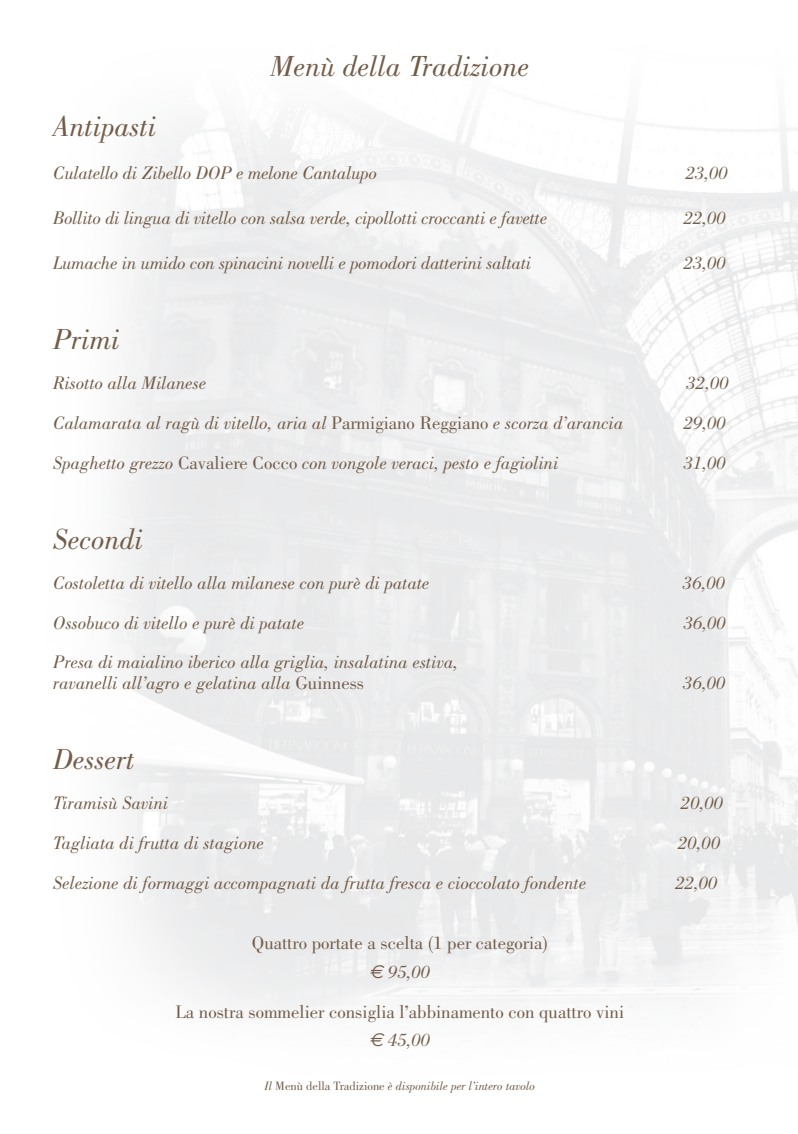
<style>
.page{position:relative;width:798px;height:1134px;background:#fff}
.page>*{position:absolute;margin:0;border:0;box-sizing:border-box;transform-origin:0 0}
.t1{font:italic 30px "Bodoni";color:#735d49}
.t2{font:italic 18.75px "Bodoni";color:#735d49}
.t3{font:18.75px "Bodoni";color:#735d49}
.t4{font:italic 12.5px "Bodoni";color:#735d49}
.s1{font-style:normal}
.s2{font-family:"Euro Sans"}
</style>
<div class="page">
<p class="t1" style="left:270px;top:50px;width:260px">Menù della Tradizione</p>
<p class="t1" style="left:53px;top:110px;width:105px">Antipasti</p>
<p class="t2" style="left:53px;top:162px;width:325px">Culatello di Zibello DOP e melone Cantalupo</p>
<p class="t2" style="left:685px;top:162px;width:44px">23,00</p>
<p class="t2" style="left:53px;top:207px;width:495px">Bollito di lingua di vitello con salsa verde, cipollotti croccanti e favette</p>
<p class="t2" style="left:683px;top:207px;width:44px">22,00</p>
<p class="t2" style="left:53px;top:252px;width:479px">Lumache in umido con spinacini novelli e pomodori datterini saltati</p>
<p class="t2" style="left:683px;top:252px;width:44px">23,00</p>
<p class="t1" style="left:53px;top:322px;width:68px">Primi</p>
<p class="t2" style="left:53px;top:372px;width:155px">Risotto alla Milanese</p>
<p class="t2" style="left:686px;top:372px;width:44px">32,00</p>
<p class="t2" style="left:53px;top:412px;width:571px">Calamarata al ragù di vitello, aria al <span class="s1">Parmigiano Reggiano</span> e scorza d’arancia</p>
<p class="t2" style="left:683px;top:412px;width:44px">29,00</p>
<p class="t2" style="left:53px;top:452px;width:506px">Spaghetto grezzo <span class="s1">Cavaliere Cocco</span> con vongole veraci, pesto e fagiolini</p>
<p class="t2" style="left:683px;top:452px;width:44px">31,00</p>
<p class="t1" style="left:53px;top:522px;width:92px">Secondi</p>
<p class="t2" style="left:53px;top:572px;width:378px">Costoletta di vitello alla milanese con purè di patate</p>
<p class="t2" style="left:682px;top:572px;width:44px">36,00</p>
<p class="t2" style="left:53px;top:612px;width:253px">Ossobuco di vitello e purè di patate</p>
<p class="t2" style="left:683px;top:612px;width:44px">36,00</p>
<p class="t2" style="left:53px;top:651px;width:406px">Presa di maialino iberico alla griglia, insalatina estiva,</p>
<p class="t2" style="left:53px;top:672px;width:312px">ravanelli all’agro e gelatina alla <span class="s1">Guinness</span></p>
<p class="t2" style="left:683px;top:672px;width:44px">36,00</p>
<p class="t1" style="left:53px;top:742px;width:83px">Dessert</p>
<p class="t2" style="left:53px;top:792px;width:117px">Tiramisù Savini</p>
<p class="t2" style="left:680px;top:792px;width:44px">20,00</p>
<p class="t2" style="left:53px;top:832px;width:212px">Tagliata di frutta di stagione</p>
<p class="t2" style="left:678px;top:832px;width:44px">20,00</p>
<p class="t2" style="left:53px;top:872px;width:534px">Selezione di formaggi accompagnati da frutta fresca e cioccolato fondente</p>
<p class="t2" style="left:675px;top:872px;width:44px">22,00</p>
<p class="t3" style="left:252px;top:932px;width:297px">Quattro portate a scelta (1 per categoria)</p>
<p class="t2" style="left:369px;top:961px;width:62px"><span class="s2">€</span> 95,00</p>
<p class="t3" style="left:175px;top:1001px;width:450px">La nostra sommelier consiglia l’abbinamento con quattro vini</p>
<p class="t2" style="left:369px;top:1030px;width:62px"><span class="s2">€</span> 45,00</p>
<p class="t4" style="left:264px;top:1079px;width:272px">Il <span class="s1">Menù della Tradizione</span> è disponibile per l’intero tavolo</p>
</div>
